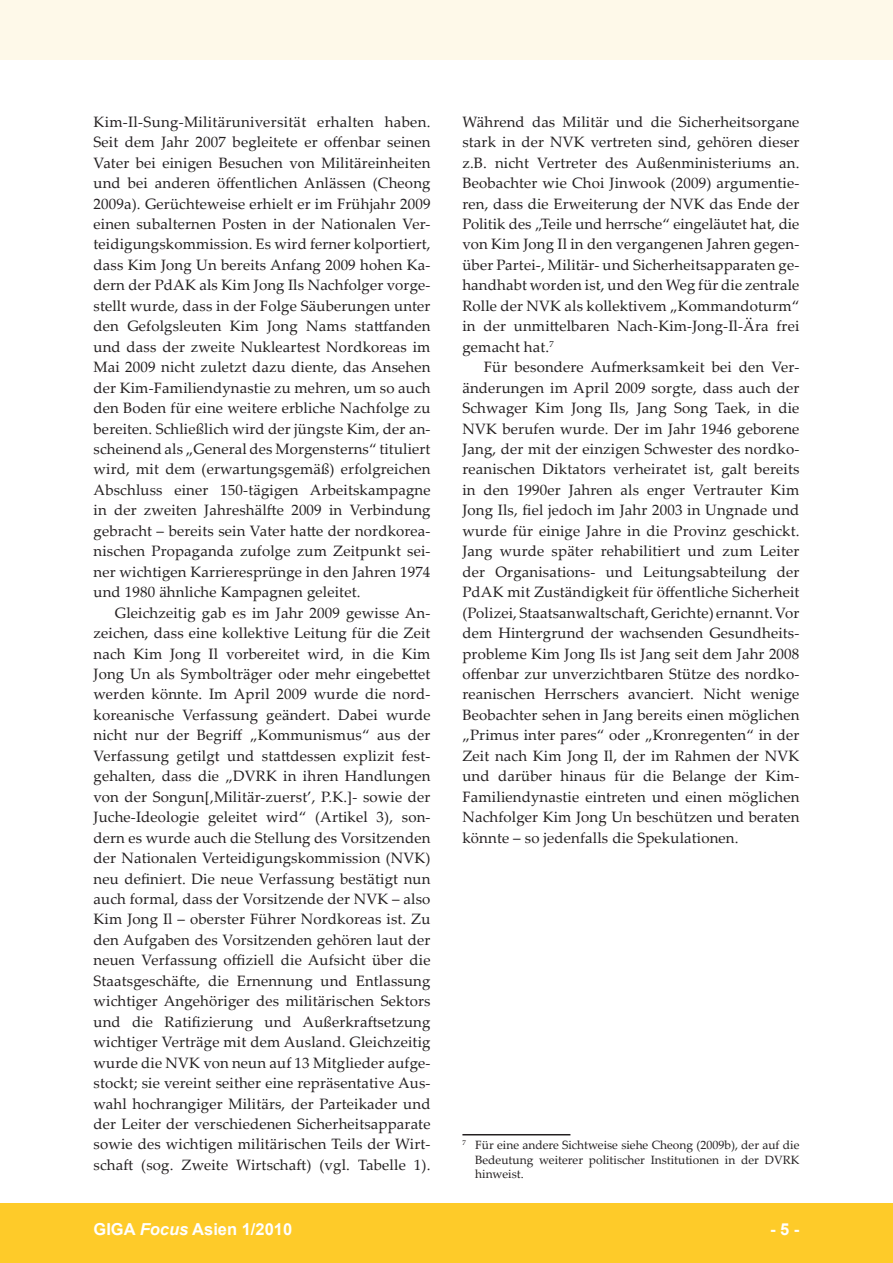
<style>
.page{position:relative;width:893px;height:1263px;background:#fff}
.page>*{position:absolute;margin:0;border:0;box-sizing:border-box;transform-origin:0 0}
.t1{font:700 16.5px "Arial";color:#fff}
.t2{font:15px/20.4px "Palatino Linotype";letter-spacing:.01em;color:#231f20;text-align:justify}
.t3{font:12px/14.4px "Palatino Linotype";color:#231f20;text-align:justify}
.s1{font-style:italic}
</style>
<div class="page">
<div style="left:0;top:1203px;width:893px;height:60px;background:#fecb29"></div>
<div style="left:0;top:1px;width:893px;height:59px;background:#fef9e9"></div>
<hr style="left:462px;top:1134px;width:108px;height:1px;background:#231f20">
<p class="t2" style="left:94px;top:111px;width:339px">Kim-Il-Sung-Militäruniversität erhalten haben.<br>Seit dem Jahr 2007 begleitete er offenbar seinen Va-ter bei einigen Besuchen von Militäreinheiten und bei anderen öffentlichen Anlässen (Cheong 2009a). Gerüchteweise erhielt er im Frühjahr 2009 einen subalternen Posten in der Nationalen Ver&shy;teidigungskommission. Es wird ferner kolportiert, dass Kim Jong Un bereits Anfang 2009 hohen Ka&shy;dern der PdAK als Kim Jong Ils Nachfol-ger vorge&shy;stellt wurde, dass in der Folge Säuberungen unter den Gefolgsleuten Kim Jong Nams stattfanden und dass der zweite Nukleartest Nordkoreas im Mai 2009 nicht zuletzt dazu diente, das Ansehen der Kim-Familiendynastie zu mehren, um so auch den Boden für eine weitere erbliche Nachfolge zu bereiten. Schließlich wird der jüngste Kim, der an&shy;scheinend als „General des Morgensterns“ tituliert wird, mit dem (erwartungsgemäß) erfolgreichen Abschluss einer 150-tägigen Arbeitskampagne in der zweiten Jahreshälfte 2009 in Verbindung gebracht – bereits sein Vater hatte der nordkorea&shy;nischen Propaganda zufolge zum Zeitpunkt sei&shy;ner wichtigen Karrieresprünge in den Jahren 1974 und 1980 ähnliche Kampagnen geleitet.</p>
<p class="t2" style="left:94px;top:602px;width:338px;text-indent:21px">Gleichzeitig gab es im Jahr 2009 gewisse An&shy;zeichen, dass eine kollektive Leitung für die Zeit nach Kim Jong Il vorbereitet wird, in die Kim Jong Un als Symbolträger oder mehr eingebettet werden könnte. Im April 2009 wurde die nord&shy;koreanische Verfassung geändert. Dabei wurde nicht nur der Begriff „Kommunismus“ aus der Verfassung getilgt und stattdessen explizit fest&shy;gehalten, dass die „DVRK in ihren Handlungen von der Songun[‚Militär-zuerst’, P.K.]- sowie der Juche-Ideologie geleitet wird“ (Artikel 3), son&shy;dern es wurde auch die Stellung des Vorsitzenden der Nationalen Verteidigungskommission (NVK) neu definiert. Die neue Verfassung bestätigt nun auch formal, dass der Vorsitzende der NVK – also Kim Jong Il – oberster Führer Nordkoreas ist. Zu den Aufgaben des Vorsitzenden gehören laut der neuen Verfassung offiziell die Aufsicht über die Staatsgeschäfte, die Ernennung und Entlassung wichtiger Angehöriger des militä-rischen Sektors und die Ra-tifizierung und Au-ßer-kraft-setzung wichtiger Ver-träge mit dem Aus-land. Gleich-zeitig wurde die NVK von neun auf 13 Mitglieder aufge&shy;stockt; sie vereint seither eine repräsentative Aus&shy;wahl hochrangiger Militärs, der Parteikader und der Leiter der verschiedenen Sicherheitsapparate sowie des wichtigen militärischen Teils der Wirt&shy;schaft (sog. Zweite Wirtschaft) (vgl. Tabelle 1).</p>
<p class="t2" style="left:462px;top:111px;width:339px">Während das Militär und die Sicherheitsorgane stark in der NVK vertreten sind, gehören dieser z.B. nicht Vertreter des Außenministeriums an.<br>Beobachter wie Choi Jinwook (2009) argumentie&shy;ren, dass die Erweiterung der NVK das Ende der Politik des „Teile und herrsche“ eingeläutet hat, die von Kim Jong Il in den vergangenen Jahren gegen&shy;über Partei-, Militär- und Sicherheitsapparaten ge&shy;handhabt worden ist, und den Weg für die zentrale Rolle der NVK als kollektivem „Kommandoturm“ in der unmittelbaren Nach-Kim-Jong-Il-Ära frei gemacht hat.</p>
<p class="t2" style="left:462px;top:356px;width:339px;text-indent:21px">Für besondere Aufmerksamkeit bei den Ver&shy;änderungen im April 2009 sorgte, dass auch der Schwager Kim Jong Ils, Jang Song Taek, in die NVK berufen wurde. Der im Jahr 1946 geborene Jang, der mit der einzigen Schwester des nordko&shy;reanischen Diktators verheiratet ist, galt bereits in den 1990er Jahren als enger Vertrauter Kim Jong Ils, fiel jedoch im Jahr 2003 in Ungnade und wurde für einige Jahre in die Provinz geschickt.<br>Jang wurde später rehabilitiert und zum Leiter der Organisations- und Leitungsabteilung der PdAK mit Zuständigkeit für öffentliche Sicher-heit (Polizei, Staatsanwaltschaft, Gerichte) ernannt. Vor dem Hintergrund der wachsenden Ge-sund-heits&shy;probleme Kim Jong Ils ist Jang seit dem Jahr 2008 offenbar zur unverzichtbaren Stütze des nordko&shy;reanischen Herrschers avanciert. Nicht wenige Beobachter sehen in Jang bereits einen möglichen „Primus inter pares“ oder „Kronregenten“ in der Zeit nach Kim Jong Il, der im Rahmen der NVK und darüber hinaus für die Belange der Kim-Familiendynastie eintreten und einen möglichen Nachfolger Kim Jong Un beschützen und beraten könnte – so jedenfalls die Spekulationen.</p>
<p class="t3" style="left:475px;top:1137px;width:326px">Für eine andere Sichtweise siehe Cheong (2009b), der auf die Bedeutung weiterer politischer Institutionen in der DVRK hinweist.</p>
<p class="t1" style="left:94px;top:1218px;width:200px">GIGA <span class="s1">Focus</span> Asien 1/2010</p>
<p class="t1" style="left:770px;top:1218px;width:31px">- -</p>
</div>
